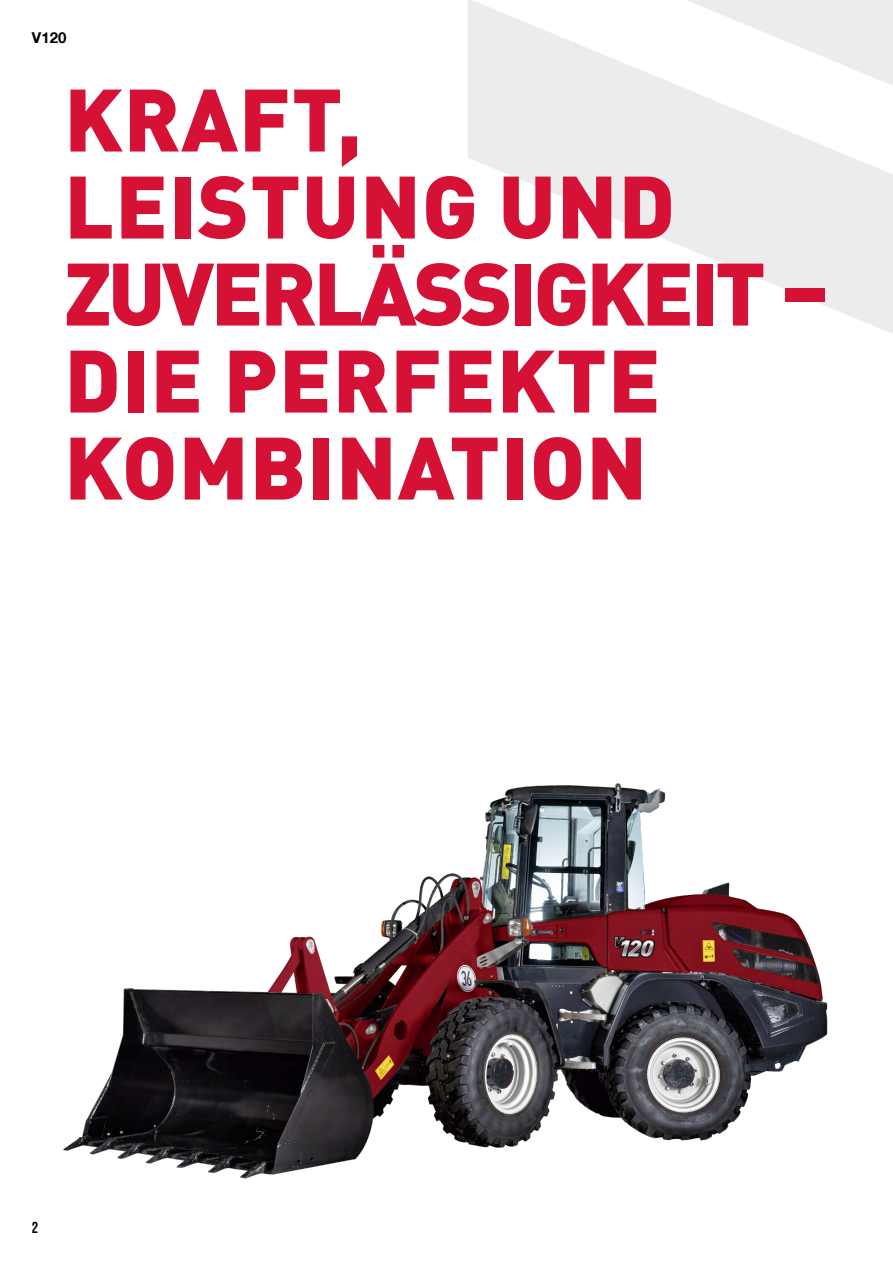
<style>
.page{position:relative;width:893px;height:1263px;background:#fff}
.page>*{position:absolute;margin:0;border:0;box-sizing:border-box;transform-origin:0 0}
.t1{font:900 87px/87px "DINOT";letter-spacing:.01em;color:#d61136}
.t2{font:15.9px "Bebas Neue";color:#000}
.t3{font:700 15px "Helvetica Neue LT Com";color:#000}
</style>
<div class="page">
<svg style="left:468px;top:0;width:425px;height:334px;fill:#ececec"></svg>
<img style="left:63px;top:783px;width:765px;height:396px">
<p class="t3" style="left:32px;top:28px;width:36px">V120</p>
<p class="t1" style="left:64px;top:73px;width:766px">KRAFT,<br>LEISTUNG UND<br>ZUVERLÄSSIGKEIT –<br>DIE PERFEKTE<br>KOMBINATION</p>
<p class="t2" style="left:32px;top:1218px;width:8px">2</p>
</div>
